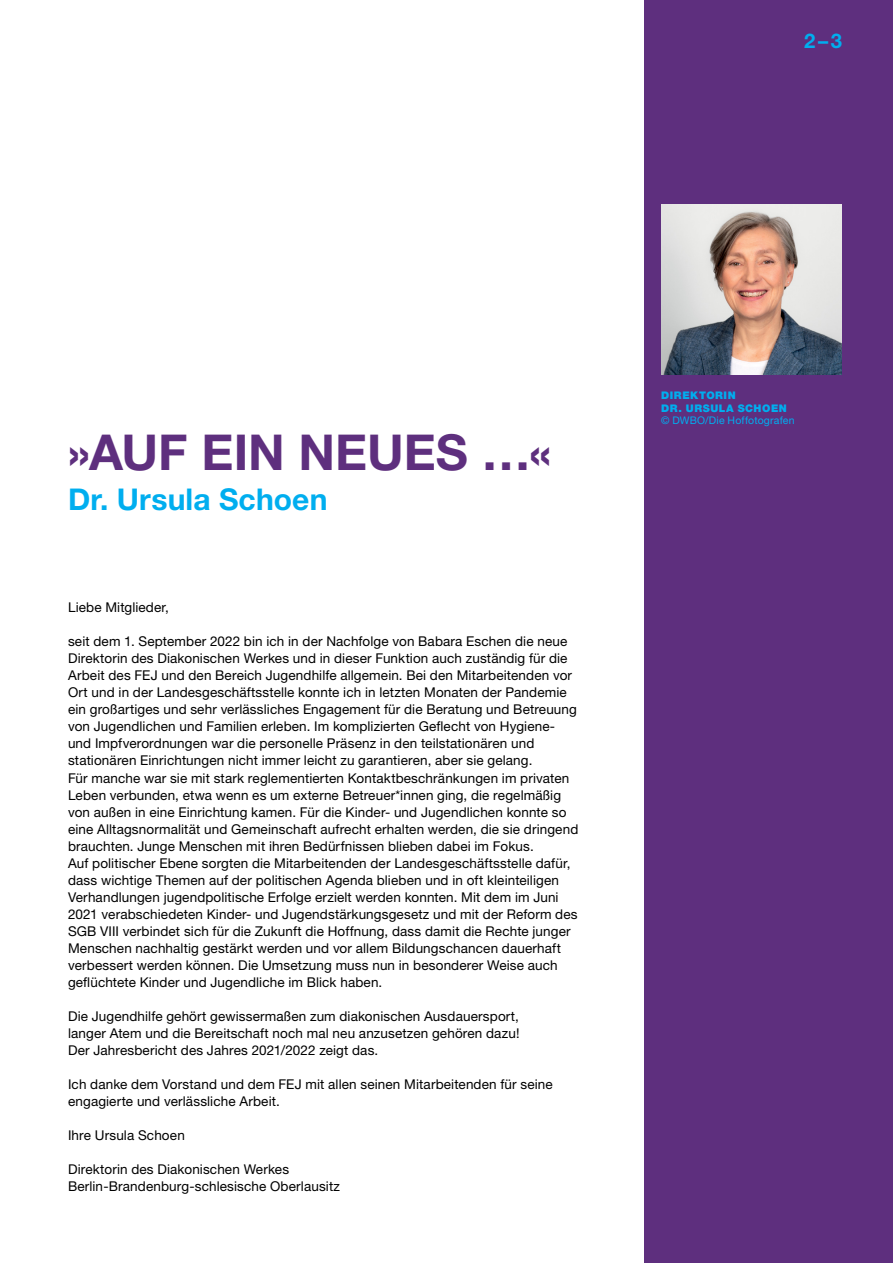
<style>
.page{position:relative;width:893px;height:1263px;background:#fff}
.page>*{position:absolute;margin:0;border:0;box-sizing:border-box;transform-origin:0 0}
.t1{font:700 49.5px "Helvetica Neue LT Pro";color:#5e2f7e}
.t2{font:700 30px "Helvetica Neue LT Pro";color:#00aeef}
.t3{font:700 20.25px "Helvetica Neue LT Pro";color:#00aeef}
.t4{font:13.5px/17px "Helvetica Neue LT Pro";letter-spacing:.01em;color:#000}
.t5{font:900 10.5px/12.8px "Helvetica Neue LT Pro";letter-spacing:.05em;color:#00aeef}
.t6{font:10.5px "Helvetica Neue LT Pro";letter-spacing:.015em;color:#00aeef}
</style>
<div class="page">
<div style="left:644px;top:0;width:249px;height:1263px;background:#5e2f7e"></div>
<img style="left:661px;top:204px;width:181px;height:170px">
<h3 class="t3" style="left:804px;top:28px;width:39px">2–3</h3>
<h1 class="t1" style="left:68px;top:421px;width:485px">»Auf ein Neues …«</h1>
<h2 class="t2" style="left:68px;top:481px;width:261px">Dr. Ursula Schoen</h2>
<p class="t4" style="left:68px;top:599px;width:102px">Liebe Mitglieder,</p>
<p class="t4" style="left:68px;top:633px;width:512px">seit dem 1. September 2022 bin ich in der Nachfolge von Babara Eschen die neue Direktorin des Diakonischen Werkes und in dieser Funktion auch zuständig für die Arbeit des FEJ und den Bereich Jugendhilfe allgemein. Bei den Mitarbeitenden vor Ort und in der Landesgeschäftsstelle konnte ich in letzten Monaten der Pandemie ein großartiges und sehr verlässliches Engagement für die Beratung und Betreuung von Jugendlichen und Familien erleben. Im komplizierten Geflecht von Hygiene&shy;und Impfverordnungen war die personelle Präsenz in den teilstationären und stationären Einrichtungen nicht immer leicht zu garantieren, aber sie gelang.<br>Für manche war sie mit stark reglementierten Kontaktbeschränkungen im privaten Leben verbunden, etwa wenn es um externe Betreuer*innen ging, die regelmäßig von außen in eine Einrichtung kamen. Für die Kinder- und Jugendlichen konnte so eine Alltagsnormalität und Gemeinschaft aufrecht erhalten werden, die sie dringend brauchten. Junge Menschen mit ihren Bedürfnissen blieben dabei im Fokus.<br>Auf politischer Ebene sorgten die Mitarbeitenden der Landesgeschäftsstelle dafür, dass wichtige Themen auf der politischen Agenda blieben und in oft kleinteiligen Verhandlungen jugendpolitische Erfolge erzielt werden konnten. Mit dem im Juni 2021 verabschiedeten Kinder- und Jugendstärkungsgesetz und mit der Reform des SGB VIII verbindet sich für die Zukunft die Hoffnung, dass damit die Rechte junger Menschen nachhaltig gestärkt werden und vor allem Bildungschancen dauerhaft verbessert werden können. Die Umsetzung muss nun in besonderer Weise auch geflüchtete Kinder und Jugendliche im Blick haben.</p>
<p class="t4" style="left:68px;top:1007px;width:453px;text-align:justify">Die Jugendhilfe gehört gewissermaßen zum diakonischen Ausdauersport, langer Atem und die Bereitschaft noch mal neu anzusetzen gehören dazu!<br>Der Jahresbericht des Jahres 2021/2022 zeigt das.</p>
<p class="t4" style="left:68px;top:1075px;width:486px">Ich danke dem Vorstand und dem FEJ mit allen seinen Mitarbeitenden für seine engagierte und verlässliche Arbeit.</p>
<p class="t4" style="left:68px;top:1126px;width:118px">Ihre Ursula Schoen</p>
<p class="t4" style="left:68px;top:1160px;width:274px">Direktorin des Diakonischen Werkes<br>Berlin-Brandenburg-schlesische Oberlausitz</p>
<p class="t5" style="left:661px;top:389px;width:127px">DIREKTORIN<br>DR. URSULA SCHOEN</p>
<p class="t6" style="left:661px;top:414px;width:135px">© DWBO/Die Hoffotografen</p>
</div>
